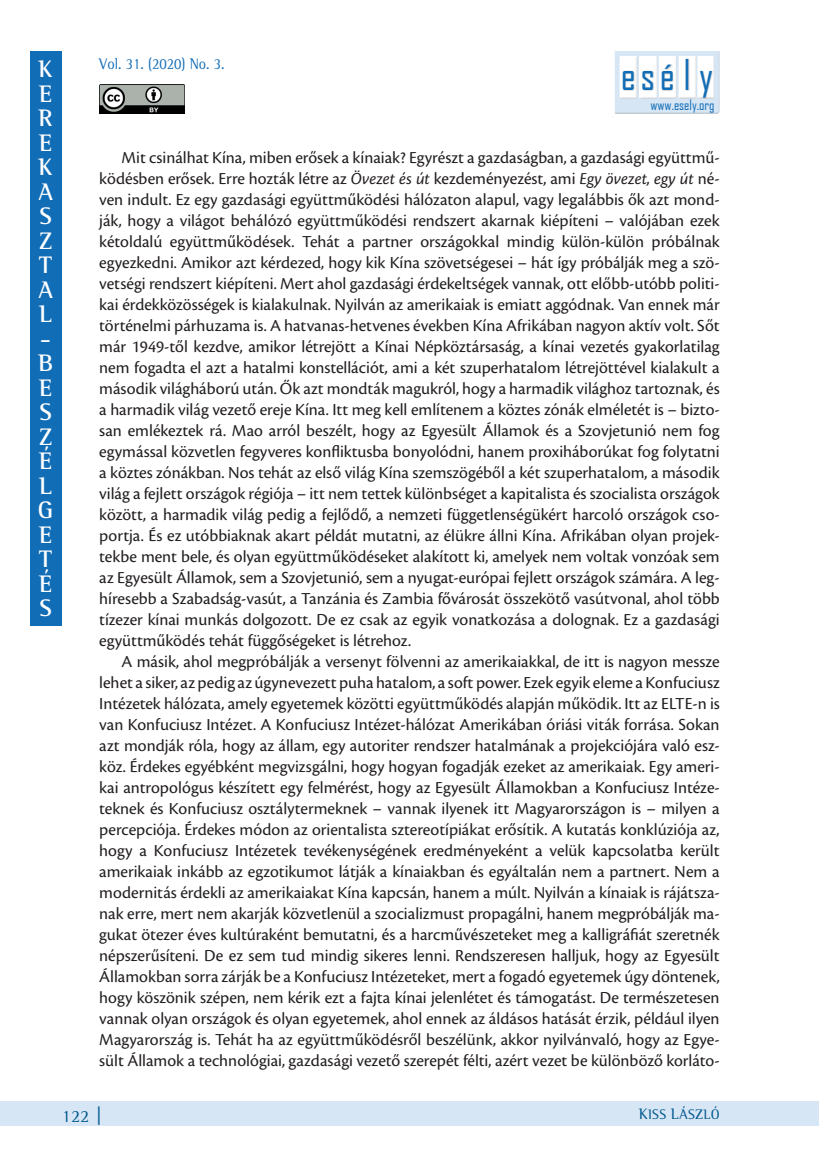
<style>
.page{position:relative;width:819px;height:1166px;background:#fff}
.page>*{position:absolute;margin:0;border:0;box-sizing:border-box;transform-origin:0 0}
.t1{font:40.6px "Agency FB";letter-spacing:.16em;color:#126db7}
.t2{font:700 24.5px/24.5px "Rotis Serif";color:#fff;text-align:justify}
.esély_főszöveg{font:17.5px/21px "Cronos Pro";color:#231f20;text-align:justify}
.t3{font:17.5px "Rotis Serif";color:#01588f}
.t4{font:15.75px "Rotis Serif";color:#126db7;scale:.9 1}
.t5{font:14.17px "Rotis Serif SC900";letter-spacing:.02em;color:#01588f}
.t6{font:14px "Agency FB";color:#126db7}
.s1{font-style:italic}
.s2{font-size:21px}
.s3{font-size:15.75px}
</style>
<div class="page">
<div style="left:0;top:1101px;width:818px;height:25px;background:#d7e6f5"></div>
<img style="left:99px;top:84px;width:85px;height:30px">
<div style="left:612px;top:50px;width:109px;height:64px;background:#231f20;opacity:.45"></div>
<div style="left:618px;top:54px;width:21px;height:45px;background:#d9e7f5"></div>
<div style="left:618px;top:56px;width:21px;height:44px;background:#231f20;opacity:.45"></div>
<div style="left:638px;top:54px;width:21px;height:45px;background:#d9e7f5"></div>
<div style="left:638px;top:56px;width:21px;height:44px;background:#231f20;opacity:.45"></div>
<div style="left:656px;top:53px;width:23px;height:46px;background:#d7e6f5"></div>
<div style="left:656px;top:55px;width:23px;height:45px;background:#231f20;opacity:.45"></div>
<div style="left:678px;top:53px;width:21px;height:46px;background:#d7e6f5"></div>
<div style="left:678px;top:55px;width:21px;height:45px;background:#231f20;opacity:.45"></div>
<div style="left:696px;top:53px;width:21px;height:46px;background:#d7e6f5"></div>
<div style="left:696px;top:55px;width:21px;height:45px;background:#231f20;opacity:.45"></div>
<div style="left:622px;top:71px;width:13px;height:20px;background:#231f20;opacity:.21"></div>
<div style="left:642px;top:71px;width:12px;height:20px;background:#231f20;opacity:.21"></div>
<div style="left:662px;top:65px;width:12px;height:26px;background:#231f20;opacity:.21"></div>
<div style="left:685px;top:59px;width:5px;height:32px;background:#231f20;opacity:.21"></div>
<div style="left:699px;top:71px;width:14px;height:28px;background:#231f20;opacity:.21"></div>
<div style="left:30px;top:51px;width:32px;height:575px;background:#126db7"></div>
<h2 class="t2" style="left:38px;top:56px;width:17px">K E R E K A S Z T A L - B E S Z É L G E T É S</h2>
<p class="t4" style="left:99px;top:54px;width:141px">Vol. 31. (2020) No. 3.</p>
<h1 class="t1" style="left:620px;top:50px;width:94px">esély</h1>
<p class="t6" style="left:650px;top:96px;width:65px">www.esely.org</p>
<p class="esély_főszöveg" style="left:99px;top:147px;width:622px;text-indent:22px">Mit csinálhat Kína, miben erősek a kínaiak? Egyrészt a gazdaságban, a gazdasági együttmű&shy;ködésben erősek. Erre hozták létre az <span class="s1">Övezet és út</span> kezdeményezést, ami <span class="s1">Egy övezet, egy út</span> né&shy;ven indult. Ez egy gazdasági együttműködési hálózaton alapul, vagy legalábbis ők azt mond&shy;ják, hogy a világot behálózó együttműködési rendszert akarnak kiépíteni – valójában ezek kétoldalú együttműködések. Tehát a partner országokkal mindig külön-külön próbálnak egyezkedni. Amikor azt kérdezed, hogy kik Kína szövetségesei – hát így próbálják meg a szö&shy;vetségi rendszert kiépíteni. Mert ahol gazdasági érdekeltségek vannak, ott előbb-utóbb politi&shy;kai érdekközösségek is kialakulnak. Nyilván az amerikaiak is emiatt aggódnak. Van ennek már történelmi párhuzama is. A hatvanas-hetvenes években Kína Afrikában nagyon aktív volt. Sőt már 1949-től kezdve, amikor létrejött a Kínai Népköztársaság, a kínai vezetés gyakorlatilag nem fogadta el azt a hatalmi konstellációt, ami a két szuperhatalom létrejöttével kialakult a második világháború után. Ők azt mondták magukról, hogy a harmadik világhoz tartoznak, és a harmadik világ vezető ereje Kína. Itt meg kell említenem a köztes zónák elméletét is – bizto&shy;san emlékeztek rá. Mao arról beszélt, hogy az Egyesült Államok és a Szovjetunió nem fog egymással közvetlen fegyveres konfliktusba bonyolódni, hanem proxiháborúkat fog folytatni a köztes zónákban. Nos tehát az első világ Kína szemszögéből a két szuperhatalom, a második világ a fejlett országok régiója – itt nem tettek különbséget a kapitalista és szocialista országok között, a harmadik világ pedig a fejlődő, a nemzeti függetlenségükért harcoló országok cso&shy;portja. És ez utóbbiaknak akart példát mutatni, az élükre állni Kína. Afrikában olyan projek&shy;tekbe ment bele, és olyan együttműködéseket alakított ki, amelyek nem voltak vonzóak sem az Egyesült Államok, sem a Szovjetunió, sem a nyugat-európai fejlett országok számára. A leg&shy;híresebb a Szabadság-vasút, a Tanzánia és Zambia fővárosát összekötő vasútvonal, ahol több tízezer kínai munkás dolgozott. De ez csak az egyik vonatkozása a dolognak. Ez a gazdasági együttműködés tehát függőségeket is létrehoz.</p>
<p class="esély_főszöveg" style="left:99px;top:651px;width:622px;text-indent:22px">A másik, ahol megpróbálják a versenyt fölvenni az amerikaiakkal, de itt is nagyon messze lehet a siker, az pedig az úgynevezett puha hatalom, a soft power. Ezek egyik eleme a Konfuciusz Intézetek hálózata, amely egyetemek közötti együttműködés alapján működik. Itt az ELTE-n is van Konfuciusz Intézet. A Konfuciusz Intézet-hálózat Amerikában óriási viták forrása. Sokan azt mondják róla, hogy az állam, egy autoriter rendszer hatalmának a projekciójára való esz&shy;köz. Érdekes egyébként megvizsgálni, hogy hogyan fogadják ezeket az amerikaiak. Egy ameri&shy;kai antropológus készített egy felmérést, hogy az Egyesült Államokban a Konfuciusz Intéze&shy;teknek és Konfuciusz osztálytermeknek – vannak ilyenek itt Magyarországon is – milyen a percepciója. Érdekes módon az orientalista sztereotípiákat erősítik. A kutatás konklúziója az, hogy a Konfuciusz Intézetek tevékenységének eredményeként a velük kapcsolatba került amerikaiak inkább az egzotikumot látják a kínaiakban és egyáltalán nem a partnert. Nem a modernitás érdekli az amerikaiakat Kína kapcsán, hanem a múlt. Nyilván a kínaiak is rájátsza&shy;nak erre, mert nem akarják közvetlenül a szocializmust propagálni, hanem megpróbálják ma&shy;gukat ötezer éves kultúraként bemutatni, és a harcművészeteket meg a kalligráfiát szeretnék népszerűsíteni. De ez sem tud mindig sikeres lenni. Rendszeresen halljuk, hogy az Egyesült Államokban sorra zárják be a Konfuciusz Intézeteket, mert a fogadó egyetemek úgy döntenek, hogy köszönik szépen, nem kérik ezt a fajta kínai jelenlétet és támogatást. De természetesen vannak olyan országok és olyan egyetemek, ahol ennek az áldásos hatását érzik, például ilyen Magyarország is. Tehát ha az együttműködésről beszélünk, akkor nyilvánvaló, hogy az Egye&shy;sült Államok a technológiai, gazdasági vezető szerepét félti, azért vezet be különböző korláto-</p>
<p class="t3" style="left:62px;top:1105px;width:42px">122 <span class="s2">|</span></p>
<p class="t5" style="left:639px;top:1106px;width:82px"><span class="s3">K</span>ISS <span class="s3">L</span>ÁSZLÓ</p>
</div>
